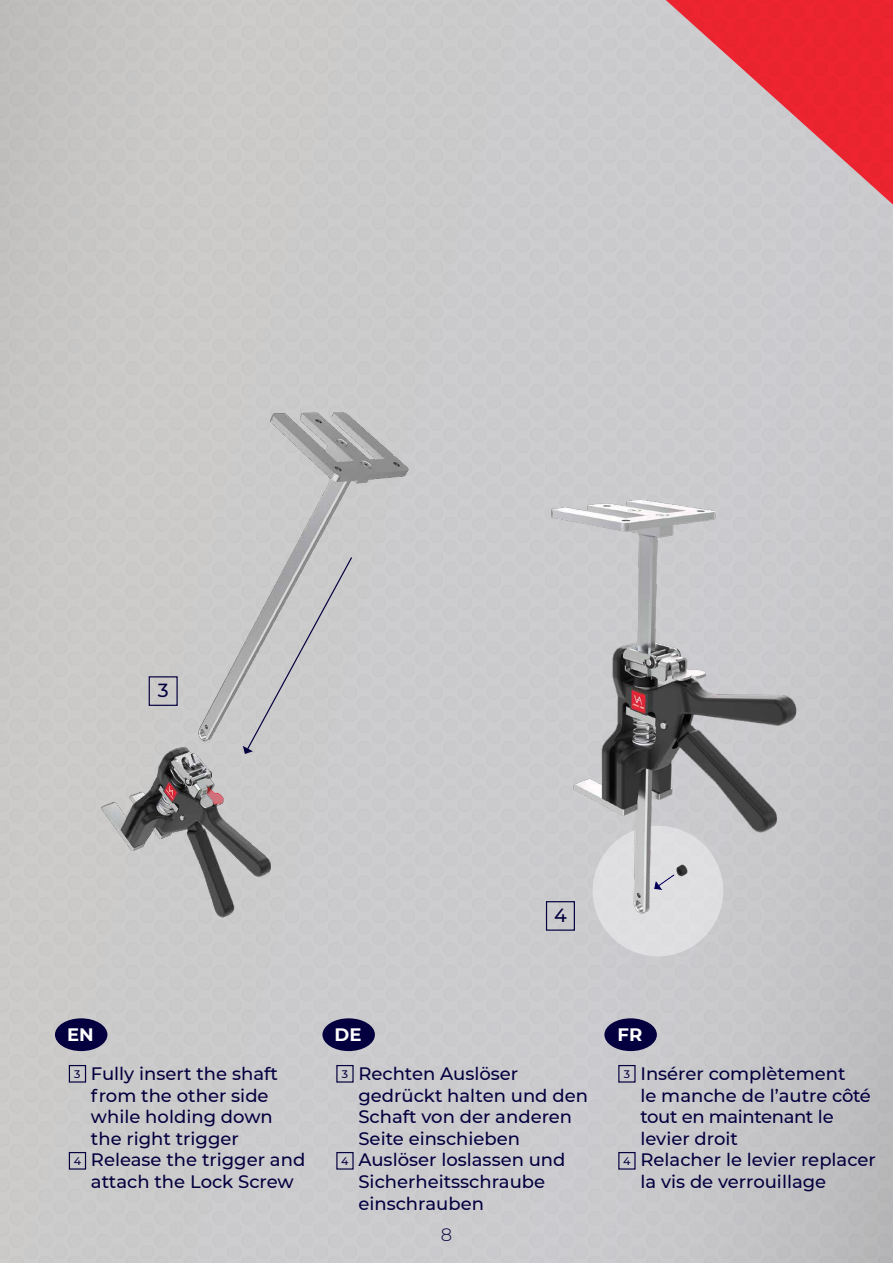
<style>
.page{position:relative;width:893px;height:1263px;background:#fff}
.page>*{position:absolute;margin:0;border:0;box-sizing:border-box;transform-origin:0 0}
.t1{font:500 18.9px "Montserrat";color:#04003f}
.t2{font:500 18px/21.6px "Montserrat";color:#04003f}
.t3{font:700 18px "Montserrat";color:#fff}
.t4{font:300 18px "Montserrat";color:#04003f}
.t5{font:500 10.95px "Montserrat";color:#04003f}
</style>
<div class="page">
<img style="left:0;top:0;width:893px;height:1263px">
<img style="left:666px;top:0;width:227px;height:205px">
<div style="left:69px;top:1065px;width:17px;height:17px;border:1px solid #04003f"></div>
<div style="left:55px;top:1018px;width:52px;height:33px;background:#04003f;border-radius:50%"></div>
<div style="left:69px;top:1152px;width:17px;height:17px;border:1px solid #04003f"></div>
<div style="left:336px;top:1065px;width:18px;height:17px;border:1px solid #04003f"></div>
<div style="left:322px;top:1018px;width:53px;height:33px;background:#04003f;border-radius:50%"></div>
<div style="left:336px;top:1152px;width:18px;height:17px;border:1px solid #04003f"></div>
<img style="left:480px;top:461px;width:361px;height:492px">
<img style="left:53px;top:377px;width:406px;height:553px">
<svg style="left:207px;top:787px;width:17px;height:18px"></svg>
<div style="left:618px;top:1065px;width:18px;height:17px;border:1px solid #04003f"></div>
<div style="left:604px;top:1018px;width:53px;height:33px;background:#04003f;border-radius:50%"></div>
<div style="left:618px;top:1152px;width:18px;height:17px;border:1px solid #04003f"></div>
<p class="t1" style="left:158px;top:677px;width:12px">3</p>
<p class="t1" style="left:554px;top:902px;width:14px">4</p>
<p class="t3" style="left:67px;top:1022px;width:28px">EN</p>
<p class="t3" style="left:334px;top:1022px;width:28px">DE</p>
<p class="t3" style="left:618px;top:1022px;width:26px">FR</p>
<p class="t5" style="left:74px;top:1067px;width:8px">3</p>
<p class="t5" style="left:74px;top:1154px;width:9px">4</p>
<p class="t2" style="left:91px;top:1062px;width:216px">Fully insert the shaft from the other side while holding down the right trigger<br>Release the trigger and attach the Lock Screw</p>
<p class="t5" style="left:342px;top:1067px;width:8px">3</p>
<p class="t5" style="left:341px;top:1154px;width:9px">4</p>
<p class="t2" style="left:358px;top:1062px;width:231px">Rechten Auslöser gedrückt halten und den<br>Schaft von der anderen<br>Seite einschieben<br>Auslöser loslassen und<br>Sicherheitsschraube einschrauben</p>
<p class="t5" style="left:624px;top:1067px;width:8px">3</p>
<p class="t5" style="left:623px;top:1154px;width:9px">4</p>
<p class="t2" style="left:640px;top:1062px;width:237px">Insérer complètement<br>le manche de l’autre côté tout en maintenant le levier droit<br>Relacher le levier replacer la vis de verrouillage</p>
<p class="t4" style="left:441px;top:1223px;width:13px">8</p>
</div>
